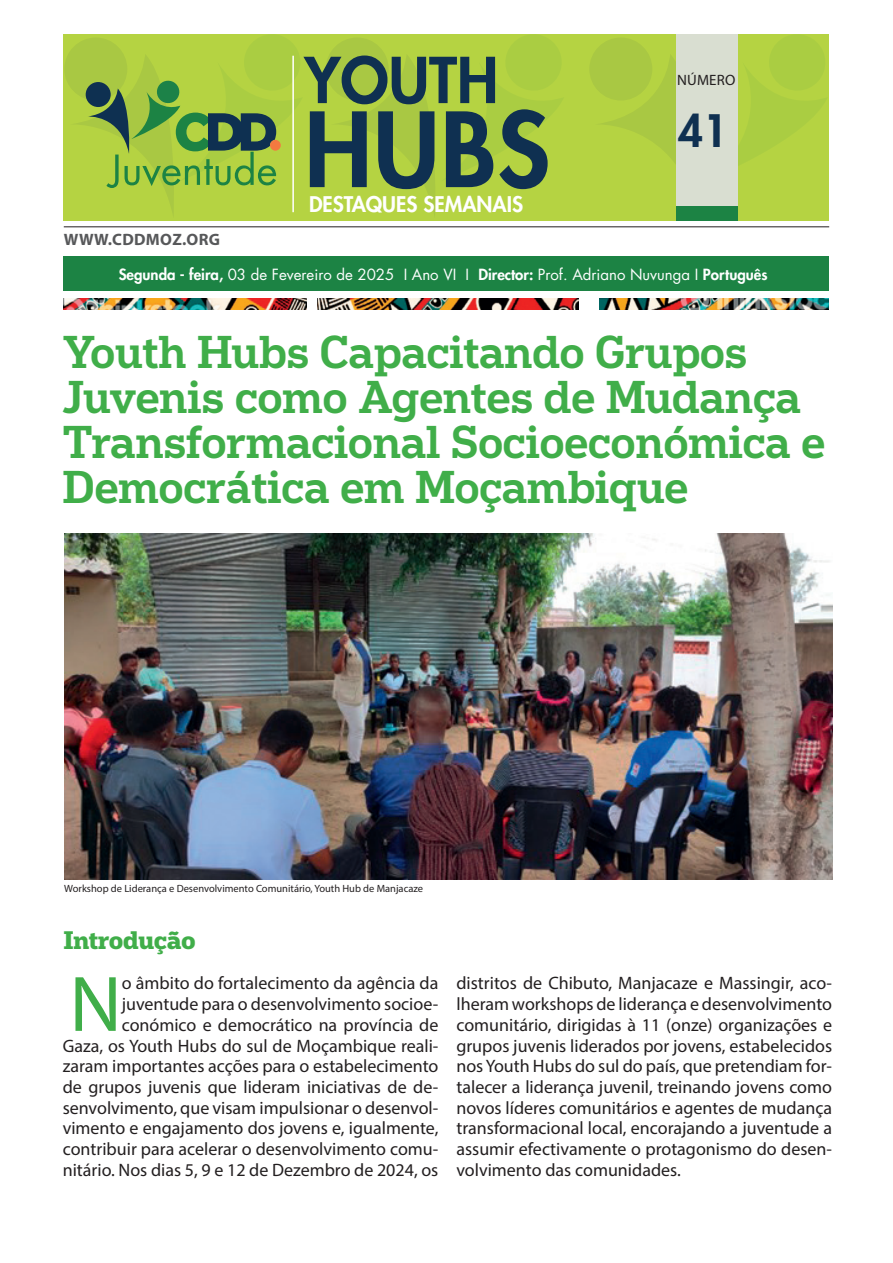
<style>
.page{position:relative;width:893px;height:1263px;background:#fff}
.page>*{position:absolute;margin:0;border:0;box-sizing:border-box;transform-origin:0 0}
.t1{font:800 100.5px "Futura LT";color:#0f3051}
.t2{font:79.35px "Myriad Pro";color:#40ae49}
.t3{font:800 61.5px "Futura LT";color:#0f3051}
.t4{font:500 43.5px/45px "Popular";color:#40ae49}
.t5{font:800 43.5px "Futura LT";color:#0f3051}
.t6{font:700 24px "Popular";color:#40ae49}
.t7{font:800 21px "Futura LT";color:#fff}
.t8{font:18px/20.7px "Myriad Pro";color:#231f20;text-align:right}
.t9{font:700 16.5px "Myriad Pro";letter-spacing:.02em;color:#57585a}
.t10{font:15px "Futura LT";color:#fff}
.t11{font:15px "Myriad Pro";letter-spacing:.01em;color:#231f20}
.t12{font:10.5px "Myriad Pro";color:#231f20}
.s1{font-weight:800}
</style>
<div class="page">
<div style="left:64px;top:34px;width:765px;height:187px;background:#b5d342"></div>
<hr style="left:64px;top:227px;width:765px;height:1px;background:#231f20">
<img style="left:64px;top:298px;width:242px;height:11px">
<img style="left:317px;top:298px;width:262px;height:11px">
<img style="left:599px;top:298px;width:229px;height:11px">
<div style="left:589px;top:37px;width:63px;height:64px;background:#a9c843;border-radius:50%"></div>
<svg style="left:601px;top:35px;width:226px;height:130px"></svg>
<div style="left:326px;top:37px;width:63px;height:64px;background:#a9c843;border-radius:50%"></div>
<svg style="left:339px;top:35px;width:224px;height:180px"></svg>
<div style="left:64px;top:37px;width:63px;height:64px;background:#a9c843;border-radius:50%"></div>
<div style="left:676px;top:34px;width:62px;height:187px;background:#d9ded1"></div>
<div style="left:676px;top:206px;width:62px;height:15px;background:#1c8344"></div>
<svg style="left:76px;top:35px;width:226px;height:178px"></svg>
<div style="left:64px;top:256px;width:765px;height:35px;background:#1c8344"></div>
<img style="left:64px;top:534px;width:768px;height:345px">
<p class="t9" style="left:64px;top:229px;width:158px">WWW.CDDMOZ.ORG</p>
<h3 class="t3" style="left:304px;top:39px;width:195px">YOUTH</h3>
<h1 class="t1" style="left:304px;top:83px;width:247px">HUBS</h1>
<p class="t7" style="left:309px;top:191px;width:216px">DESTAQUES SEMANAIS</p>
<p class="t11" style="left:677px;top:71px;width:60px">NÚMERO</p>
<h3 class="t5" style="left:678px;top:102px;width:51px">41</h3>
<p class="t10" style="left:119px;top:265px;width:650px"><span class="s1">Segunda - feira,</span> 03 de Fevereiro de 2025 I Ano VI I <span class="s1">Director:</span> Prof. Adriano Nuvunga I <span class="s1">Português</span></p>
<h3 class="t4" style="left:63px;top:328px;width:764px">Youth Hubs Capacitando Grupos<br>Juvenis como Agentes de Mudança<br>Transformacional Socioeconómica e<br>Democrática em Moçambique</h3>
<p class="t12" style="left:64px;top:882px;width:360px">Workshop de Liderança e Desenvolvimento Comunitário, Youth Hub de Manjacaze</p>
<h3 class="t6" style="left:64px;top:924px;width:133px">Introdução</h3>
<h2 class="t2" style="left:69px;top:955px;width:54px">N</h2>
<p class="t8" style="left:63px;top:973px;width:377px">o âmbito do fortalecimento da agência da juventude para o desenvolvimento socioe&shy;conómico e democrático na província de<br>Gaza, os Youth Hubs do sul de Moçambique reali&shy;zaram importantes acções para o estabelecimento de grupos juvenis que lideram iniciativas de de&shy;senvolvimento, que visam impulsionar o desenvol&shy;vimento e engajamento dos jovens e, igualmente, contribuir para acelerar o desenvolvimento comu&shy;nitário. Nos dias 5, 9 e 12 de Dezembro de 2024, os</p>
<p class="t8" style="left:456px;top:973px;width:377px;text-align:justify">distritos de Chibuto, Manjacaze e Massingir, aco&shy;lheram workshops de liderança e desenvolvimento comunitário, dirigidas à 11 (onze) organizações e grupos juvenis liderados por jovens, estabelecidos nos Youth Hubs do sul do país, que pretendiam for&shy;talecer a liderança juvenil, treinando jovens como novos líderes comunitários e agentes de mudança transformacional local, encorajando a juventude a assumir efectivamente o protagonismo do desen&shy;volvimento das comunidades.</p>
</div>
